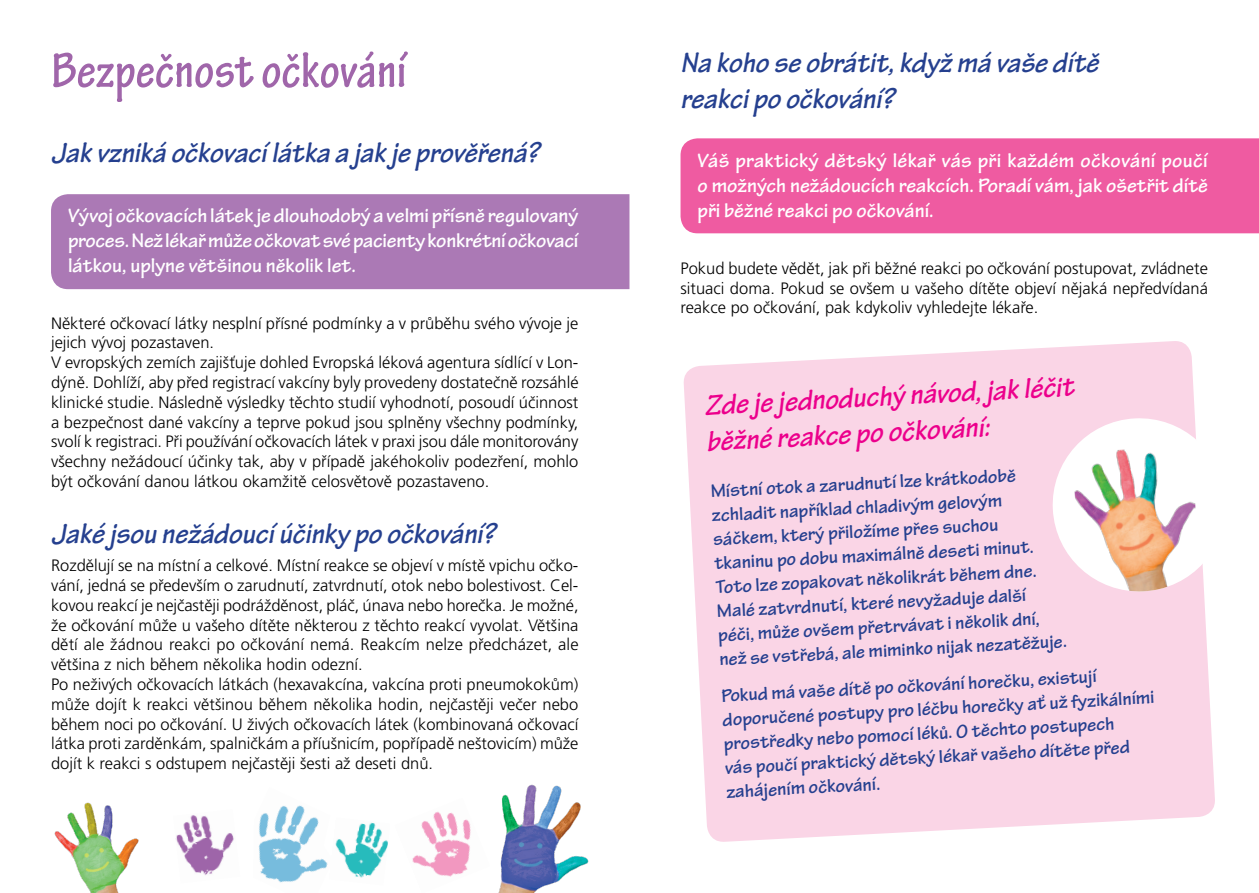
<style>
.page{position:relative;width:1259px;height:893px;background:#fff}
.page>*{position:absolute;margin:0;border:0;box-sizing:border-box;transform-origin:0 0}
.t1{font:700 condensed 52.5px "Tekton Pro";letter-spacing:-.005em;color:#a066aa}
.t2{font:italic 700 30px/36px "Tekton Pro";color:#25408f}
.t3{font:italic 700 30px/36px "Tekton Pro";color:#ec008c}
.t4{font:700 21px/25.2px "Tekton Pro";color:#fff;text-align:justify}
.t5{font:700 19.5px/24px "Tekton Pro";color:#25408f}
.t6{font:300 16.5px/19.8px "Frutiger CE";color:#000}
</style>
<div class="page">
<div style="left:51px;top:194px;width:578px;height:95px;background:#ab79b5"></div>
<svg style="left:683px;top:341px;width:532px;height:501px;background:#fad8e8"></svg>
<div style="left:680px;top:138px;width:579px;height:95px;background:#ef5ba1"></div>
<svg style="left:1050px;top:416px;width:165px;height:178px"></svg>
<img style="left:1072px;top:446px;width:126px;height:147px">
<img style="left:412px;top:811px;width:59px;height:66px">
<img style="left:258px;top:805px;width:70px;height:78px">
<img style="left:175px;top:815px;width:59px;height:60px">
<img style="left:335px;top:822px;width:53px;height:56px">
<img style="left:54px;top:802px;width:85px;height:91px">
<img style="left:498px;top:784px;width:91px;height:109px">
<h1 class="t1" style="left:51px;top:40px;width:357px">Bezpečnost očkování</h1>
<h2 class="t2" style="left:51px;top:135px;width:490px">Jak vzniká očkovací látka a jak je prověřená?</h2>
<p class="t4" style="left:68px;top:203px;width:512px">Vývoj očkovacích látek je dlouhodobý a velmi přísně regulovaný proces. Než lékař může očkovat své pacienty konkrétní očkovací látkou, uplyne většinou několik let.</p>
<p class="t6" style="left:51px;top:313px;width:529px">Některé očkovací látky nesplní přísné podmínky a v průběhu svého vývoje je jejich vývoj pozastaven.<br>V evropských zemích zajišťuje dohled Evropská léková agentura sídlící v Lon&shy;dýně. Dohlíží, aby před registrací vakcíny byly provedeny dostatečně rozsáhlé klinické studie. Následně výsledky těchto studií vyhodnotí, posoudí účinnost a bezpečnost dané vakcíny a teprve pokud jsou splněny všechny podmínky, svolí k registraci. Při používání očkovacích látek v praxi jsou dále monitorovány všechny nežádoucí účinky tak, aby v případě jakéhokoliv podezření, mohlo být očkování danou látkou okamžitě celosvětově pozastaveno.</p>
<h2 class="t2" style="left:51px;top:516px;width:446px">Jaké jsou nežádoucí účinky po očkování?</h2>
<p class="t6" style="left:51px;top:555px;width:529px">Rozdělují se na místní a celkové. Místní reakce se objeví v místě vpichu očko&shy;vání, jedná se především o zarudnutí, zatvrdnutí, otok nebo bolestivost. Cel&shy;kovou reakcí je nejčastěji podrážděnost, pláč, únava nebo horečka. Je možné, že očkování může u vašeho dítěte některou z těchto reakcí vyvolat. Většina dětí ale žádnou reakci po očkování nemá. Reakcím nelze předcházet, ale většina z nich během několika hodin odezní.<br>Po neživých očkovacích látkách (hexavakcína, vakcína proti pneumokokům) může dojít k reakci většinou během několika hodin, nejčastěji večer nebo během noci po očkování. U živých očkovacích látek (kombinovaná očkovací látka proti zarděnkám, spalničkám a příušnicím, popřípadě neštovicím) může dojít k reakci s odstupem nejčastěji šesti až deseti dnů.</p>
<h2 class="t2" style="left:680px;top:45px;width:419px">Na koho se obrátit, když má vaše dítě reakci po očkování?</h2>
<p class="t4" style="left:697px;top:148px;width:512px">Váš praktický dětský lékař vás při každém očkování poučí o možných nežádoucích reakcích. Poradí vám, jak ošetřit dítě při běžné reakci po očkování.</p>
<p class="t6" style="left:680px;top:258px;width:529px;text-align:justify">Pokud budete vědět, jak při běžné reakci po očkování postupovat, zvládnete situaci doma. Pokud se ovšem u vašeho dítěte objeví nějaká nepředvídaná reakce po očkování, pak kdykoliv vyhledejte lékaře.</p>
<h2 class="t3" style="left:703px;top:388px;width:371px;rotate:-3deg">Zde je jednoduchý návod, jak léčit běžné reakce po očkování:</h2>
<p class="t5" style="left:710px;top:480px;width:349px;rotate:-3deg">Místní otok a zarudnutí lze krátkodobě zchladit například chladivým gelovým sáčkem, který přiložíme přes suchou tkaninu po dobu maximálně deseti minut.<br>Toto lze zopakovat několikrát během dne.<br>Malé zatvrdnutí, které nevyžaduje další péči, může ovšem přetrvávat i několik dní, než se vstřebá, ale miminko nijak nezatěžuje.</p>
<p class="t5" style="left:721px;top:684px;width:434px;rotate:-3deg">Pokud má vaše dítě po očkování horečku, existují doporučené postupy pro léčbu horečky ať už fyzikálními prostředky nebo pomocí léků. O těchto postupech<br>vás poučí praktický dětský lékař vašeho dítěte před zahájením očkování.</p>
</div>
